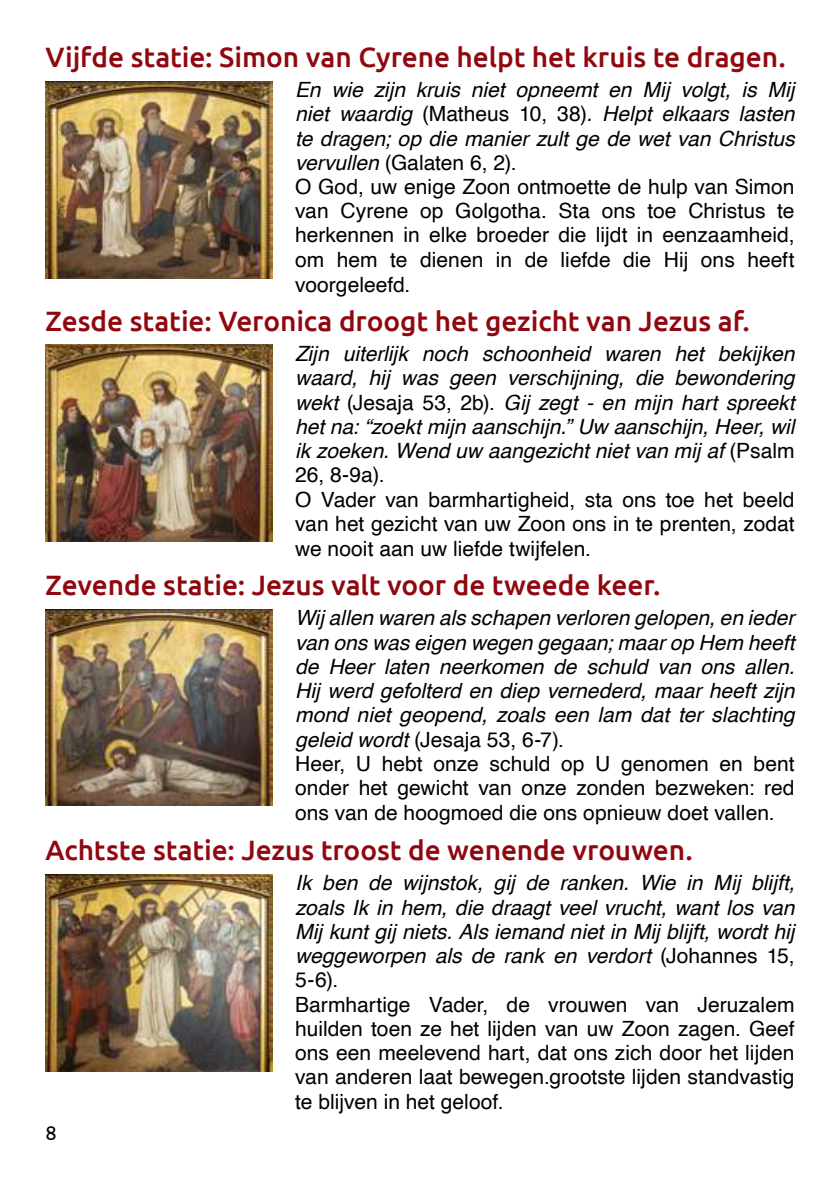
<style>
.page{position:relative;width:840px;height:1191px;background:#fff}
.page>*{position:absolute;margin:0;border:0;box-sizing:border-box;transform-origin:0 0}
.t1{font:500 28px "Ubuntu";letter-spacing:-.005em;color:#8f0810}
.t2{font:italic 21px/24.4px "Helvetica";color:#000}
.t3{font:21px/24.2px "Helvetica";color:#000}
.t4{font:20px "Ubuntu";color:#000}
.s1{font-style:italic}
.s2{font-style:normal}
</style>
<div class="page">
<img style="left:45px;top:82px;width:227px;height:196px">
<img style="left:45px;top:344px;width:227px;height:197px">
<img style="left:45px;top:609px;width:227px;height:197px">
<img style="left:45px;top:874px;width:227px;height:197px">
<h1 class="t1" style="left:45px;top:39px;width:741px">Vijfde statie: Simon van Cyrene helpt het kruis te dragen.</h1>
<p class="t3" style="left:295px;top:79px;width:500px"><span class="s1">En wie zijn kruis niet opneemt en Mij volgt, is Mij niet waardig</span> (Matheus 10, 38)<span class="s1">. Helpt elkaars lasten te dragen; op die manier zult ge de wet van Christus vervullen</span> (Galaten 6, 2).<br>O God, uw enige Zoon ontmoette de hulp van Simon van Cyrene op Golgotha. Sta ons toe Christus te herkennen in elke broeder die lijdt in eenzaamheid, om hem te dienen in de liefde die Hij ons heeft voorgeleefd.</p>
<h1 class="t1" style="left:45px;top:304px;width:705px">Zesde statie: Veronica droogt het gezicht van Jezus af.</h1>
<p class="t2" style="left:295px;top:343px;width:500px">Zijn uiterlijk noch schoonheid waren het bekijken waard, hij was geen verschijning, die bewondering wekt <span class="s2">(Jesaja 53, 2b).</span> Gij zegt - en mijn hart spreekt het na: “zoekt mijn aanschijn.” Uw aanschijn, Heer, wil ik zoeken. Wend uw aangezicht niet van mij af <span class="s2">(Psalm 26, 8-9a).<br>O Vader van barmhartigheid, sta ons toe het beeld van het gezicht van uw Zoon ons in te prenten, zodat we nooit aan uw liefde twijfelen.</span></p>
<h1 class="t1" style="left:45px;top:568px;width:616px">Zevende statie: Jezus valt voor de tweede keer.</h1>
<p class="t2" style="left:295px;top:608px;width:500px">Wij allen waren als schapen verloren gelopen, en ieder van ons was eigen wegen gegaan; maar op Hem heeft de Heer laten neerkomen de schuld van ons allen.<br>Hij werd gefolterd en diep vernederd, maar heeft zijn mond niet geopend, zoals een lam dat ter slachting geleid wordt <span class="s2">(Jesaja 53, 6-7).<br>Heer, U hebt onze schuld op U genomen en bent onder het gewicht van onze zonden bezweken: red ons van de hoogmoed die ons opnieuw doet vallen.</span></p>
<h1 class="t1" style="left:45px;top:832px;width:648px">Achtste statie: Jezus troost de wenende vrouwen.</h1>
<p class="t3" style="left:295px;top:873px;width:500px"><span class="s1">Ik ben de wijnstok, gij de ranken. Wie in Mij blijft, zoals Ik in hem, die draagt veel vrucht, want los van Mij kunt gij niets. Als iemand niet in Mij blijft, wordt hij weggeworpen als de rank en verdort</span> (Johannes 15, 5-6).<br>Barmhartige Vader, de vrouwen van Jeruzalem huilden toen ze het lijden van uw Zoon zagen. Geef ons een meelevend hart, dat ons zich door het lijden van anderen laat bewegen.grootste lijden standvastig te blijven in het geloof.</p>
<p class="t4" style="left:45px;top:1121px;width:13px">8</p>
</div>
